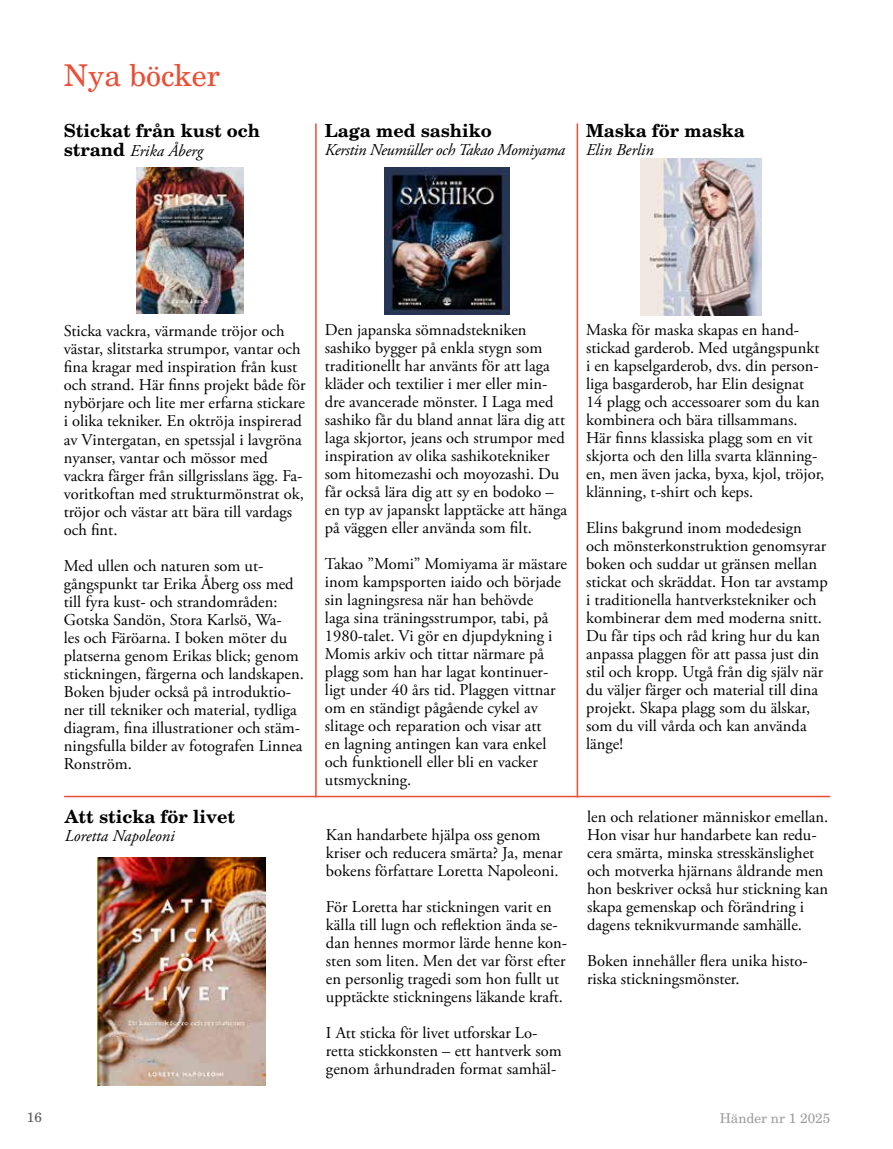
<style>
.page{position:relative;width:893px;height:1149px;background:#fff}
.page>*{position:absolute;margin:0;border:0;box-sizing:border-box;transform-origin:0 0}
.t1{font:30px "New Century Schlbk LT Std";color:#e94f35}
.t2{font:700 18px "New Century Schlbk LT Std";color:#000}
.t3{font:16.5px/18px "Adobe Garamond Pro";color:#000}
.t4{font:italic 16.5px "Adobe Garamond Pro";color:#000}
.t5{font:italic 16.5px "Adobe Garamond Pro";letter-spacing:-.02em;color:#000}
.t6{font:13.5px "New Century Schlbk LT Std";color:#9d9d9c}
.t7{font:13.5px "New Century Schlbk LT Std";color:#575756}
.s1{font-family:"New Century Schlbk LT Std";font-weight:700;font-style:normal;font-size:18px}
</style>
<div class="page">
<img style="left:385px;top:168px;width:124px;height:147px">
<img style="left:136px;top:167px;width:107px;height:146px">
<hr style="left:577px;top:123px;width:1px;height:674px;background:#e94f35">
<hr style="left:315px;top:123px;width:2px;height:674px;background:#e94f35">
<hr style="left:64px;top:795px;width:766px;height:2px;background:#e94f35">
<img style="left:640px;top:159px;width:122px;height:156px">
<img style="left:98px;top:857px;width:167px;height:227px">
<h1 class="t1" style="left:64px;top:57px;width:158px">Nya böcker</h1>
<p class="t2" style="left:64px;top:119px;width:198px">Stickat från kust och</p>
<p class="t4" style="left:64px;top:141px;width:141px"><span class="s1">strand</span> Erika Åberg</p>
<p class="t2" style="left:325px;top:119px;width:168px">Laga med sashiko</p>
<p class="t5" style="left:325px;top:140px;width:242px">Kerstin Neumüller och Takao Momiyama</p>
<p class="t2" style="left:586px;top:119px;width:160px">Maska för maska</p>
<p class="t4" style="left:586px;top:140px;width:69px">Elin Berlin</p>
<p class="t3" style="left:64px;top:322px;width:243px">Sticka vackra, värmande tröjor och västar, slitstarka strumpor, vantar och fina kragar med inspiration från kust och strand. Här finns projekt både för nybörjare och lite mer erfarna stickare i olika tekniker. En oktröja inspirerad av Vintergatan, en spetssjal i lavgröna nyanser, vantar och mössor med vackra färger från sillgrisslans ägg. Fa&shy;voritkoftan med strukturmönstrat ok, tröjor och västar att bära till vardags och fint.</p>
<p class="t3" style="left:64px;top:557px;width:241px">Med ullen och naturen som ut&shy;gångspunkt tar Erika Åberg oss med till fyra kust- och strandområden:<br>Gotska Sandön, Stora Karlsö, Wa-<br>les och Färöarna. I boken möter du platserna genom Erikas blick; genom stickningen, färgerna och landskapen.<br>Boken bjuder också på introduktio&shy;ner till tekniker och material, tydliga diagram, fina illustrationer och stäm&shy;ningsfulla bilder av fotografen Linnea Ronström.</p>
<p class="t3" style="left:325px;top:321px;width:244px">Den japanska sömnadstekniken sashiko bygger på enkla stygn som traditionellt har använts för att laga kläder och textilier i mer eller min&shy;dre avancerade mönster. I Laga med sashiko får du bland annat lära dig att laga skjortor, jeans och strumpor med inspiration av olika sashikotekniker som hitomezashi och moyozashi. Du får också lära dig att sy en bodoko – en typ av japanskt lapptäcke att hänga på väggen eller använda som filt.</p>
<p class="t3" style="left:325px;top:555px;width:243px">Takao ”Momi” Momiyama är mästare inom kampsporten iaido och började sin lagningsresa när han behövde<br>laga sina träningsstrumpor, tabi, på 1980-talet. Vi gör en djupdykning i Momis arkiv och tittar närmare på plagg som han har lagat kontinuer&shy;ligt under 40 års tid. Plaggen vittnar om en ständigt pågående cykel av slitage och reparation och visar att<br>en lagning antingen kan vara enkel och funktionell eller bli en vacker utsmyckning.</p>
<p class="t2" style="left:65px;top:804px;width:172px">Att sticka för livet</p>
<p class="t4" style="left:65px;top:825px;width:111px">Loretta Napoleoni</p>
<p class="t3" style="left:326px;top:825px;width:238px">Kan handarbete hjälpa oss genom kriser och reducera smärta? Ja, menar bokens författare Loretta Napoleoni.</p>
<p class="t3" style="left:326px;top:897px;width:243px">För Loretta har stickningen varit en källa till lugn och reflektion ända se&shy;dan hennes mormor lärde henne kon&shy;sten som liten. Men det var först efter en personlig tragedi som hon fullt ut upptäckte stickningens läkande kraft.</p>
<p class="t3" style="left:326px;top:1023px;width:237px">I Att sticka för livet utforskar Lo&shy;retta stickkonsten – ett hantverk som genom århundraden format samhäl-</p>
<p class="t3" style="left:586px;top:321px;width:240px">Maska för maska skapas en hand&shy;stickad garderob. Med utgångspunkt i en kapselgarderob, dvs. din person&shy;liga basgarderob, har Elin designat 14 plagg och accessoarer som du kan kombinera och bära tillsammans.<br>Här finns klassiska plagg som en vit skjorta och den lilla svarta klänning&shy;en, men även jacka, byxa, kjol, tröjor, klänning, t-shirt och keps.</p>
<p class="t3" style="left:586px;top:519px;width:243px">Elins bakgrund inom modedesign och mönsterkonstruktion genomsyrar boken och suddar ut gränsen mellan stickat och skräddat. Hon tar avstamp i traditionella hantverkstekniker och kombinerar dem med moderna snitt.<br>Du får tips och råd kring hur du kan anpassa plaggen för att passa just din stil och kropp. Utgå från dig själv när du väljer färger och material till dina projekt. Skapa plagg som du älskar, som du vill vårda och kan använda länge!</p>
<p class="t3" style="left:587px;top:807px;width:243px">len och relationer människor emellan.<br>Hon visar hur handarbete kan redu&shy;cera smärta, minska stresskänslighet och motverka hjärnans åldrande men hon beskriver också hur stickning kan skapa gemenskap och förändring i dagens teknikvurmande samhälle.</p>
<p class="t3" style="left:587px;top:951px;width:222px">Boken innehåller flera unika histo&shy;riska stickningsmönster.</p>
<p class="t7" style="left:27px;top:1108px;width:17px">16</p>
<p class="t6" style="left:720px;top:1109px;width:112px">Händer nr 1 2025</p>
</div>
